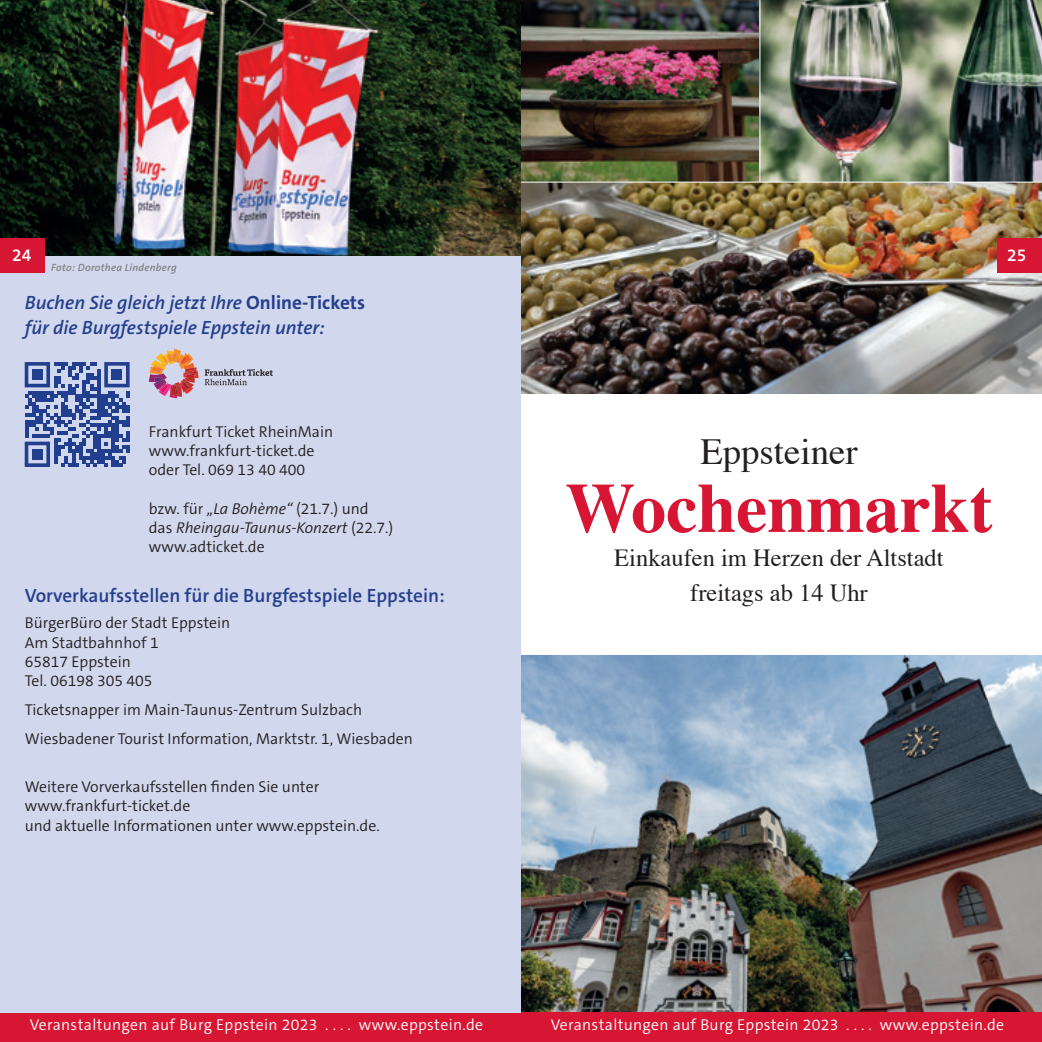
<style>
.page{position:relative;width:1042px;height:1042px;background:#fff}
.page>*{position:absolute;margin:0;border:0;box-sizing:border-box;transform-origin:0 0}
.t1{font:700 70px "Times";color:#d71634}
.t2{font:36.75px "Times";color:#231f20}
.t3{font:24.5px/34.5px "Times";color:#231f20;text-align:center}
.t4{font:italic 600 19.25px/24.5px "The Sans C5";color:#253f8e}
.t5{font:600 19.25px "The Sans C5";color:#253f8e}
.t6{font:600 17.5px "The Sans C5";color:#fff}
.t7{font:300 15.75px/19.2px "The Sans C5";color:#231f20}
.t8{font:300 15.75px "The Sans C5";letter-spacing:.02em;color:#fff}
.t9{font:italic 600 10.5px "The Sans C5";letter-spacing:.025em;color:#808285}
.s1{font-weight:700;font-style:normal}
.s2{font-style:italic}
</style>
<div class="page">
<img style="left:521px;top:655px;width:521px;height:357px">
<img style="left:521px;top:0;width:238px;height:182px">
<img style="left:760px;top:0;width:282px;height:182px">
<img style="left:521px;top:183px;width:521px;height:211px">
<div style="left:997px;top:238px;width:45px;height:35px;background:#d71634"></div>
<div style="left:0;top:1012px;width:521px;height:30px;background:#d71634"></div>
<div style="left:521px;top:1012px;width:521px;height:30px;background:#d71634"></div>
<div style="left:0;top:0;width:521px;height:1012px;background:#d1d7ec"></div>
<img style="left:0;top:0;width:521px;height:255px">
<svg style="left:25px;top:362px;width:105px;height:105px"></svg>
<div style="left:32px;top:369px;width:11px;height:11px;background:#213f8e"></div>
<div style="left:111px;top:369px;width:11px;height:11px;background:#213f8e"></div>
<div style="left:32px;top:449px;width:11px;height:11px;background:#213f8e"></div>
<svg style="left:149px;top:348px;width:50px;height:50px"></svg>
<svg style="left:205px;top:369px;width:68px;height:16px"></svg>
<div style="left:0;top:238px;width:45px;height:35px;background:#d71634"></div>
<p class="t6" style="left:12px;top:244px;width:21px">24</p>
<p class="t9" style="left:51px;top:260px;width:127px">Foto: Dorothea Lindenberg</p>
<p class="t4" style="left:25px;top:291px;width:342px">Buchen Sie gleich jetzt Ihre <span class="s1">Online-Tickets </span>für die Burgfestspiele Eppstein unter:</p>
<p class="t7" style="left:149px;top:422px;width:186px">Frankfurt Ticket RheinMain www.frankfurt-ticket.de oder Tel. 069 13 40 400</p>
<p class="t7" style="left:149px;top:499px;width:246px">bzw. für <span class="s2">„La Bohème“</span> (21.7.) und das <span class="s2">Rheingau-Taunus-Konzert</span> (22.7.) www.adticket.de</p>
<p class="t5" style="left:25px;top:583px;width:421px">Vorverkaufsstellen für die Burgfestspiele Eppstein:</p>
<p class="t7" style="left:25px;top:613px;width:207px">BürgerBüro der Stadt Eppstein<br>Am Stadtbahnhof 1<br>65817 Eppstein<br>Tel. 06198 305 405</p>
<p class="t7" style="left:25px;top:695px;width:390px;line-height:28.9px">Ticketsnapper im Main-Taunus-Zentrum Sulzbach<br>Wiesbadener Tourist Information, Marktstr. 1, Wiesbaden</p>
<p class="t7" style="left:25px;top:777px;width:356px">Weitere Vorverkaufsstellen finden Sie unter www.frankfurt-ticket.de<br>und aktuelle Informationen unter www.eppstein.de.</p>
<p class="t6" style="left:1007px;top:244px;width:21px">25</p>
<h2 class="t2" style="left:700px;top:417px;width:159px">Eppsteiner</h2>
<h1 class="t1" style="left:565px;top:441px;width:429px">Wochenmarkt</h1>
<h3 class="t3" style="left:614px;top:539px;width:331px">Einkaufen im Herzen der Altstadt freitags ab 14 Uhr</h3>
<p class="t8" style="left:30px;top:1014px;width:455px">Veranstaltungen auf Burg Eppstein 2023 . . . . www.eppstein.de</p>
<p class="t8" style="left:551px;top:1014px;width:455px">Veranstaltungen auf Burg Eppstein 2023 . . . . www.eppstein.de</p>
</div>
